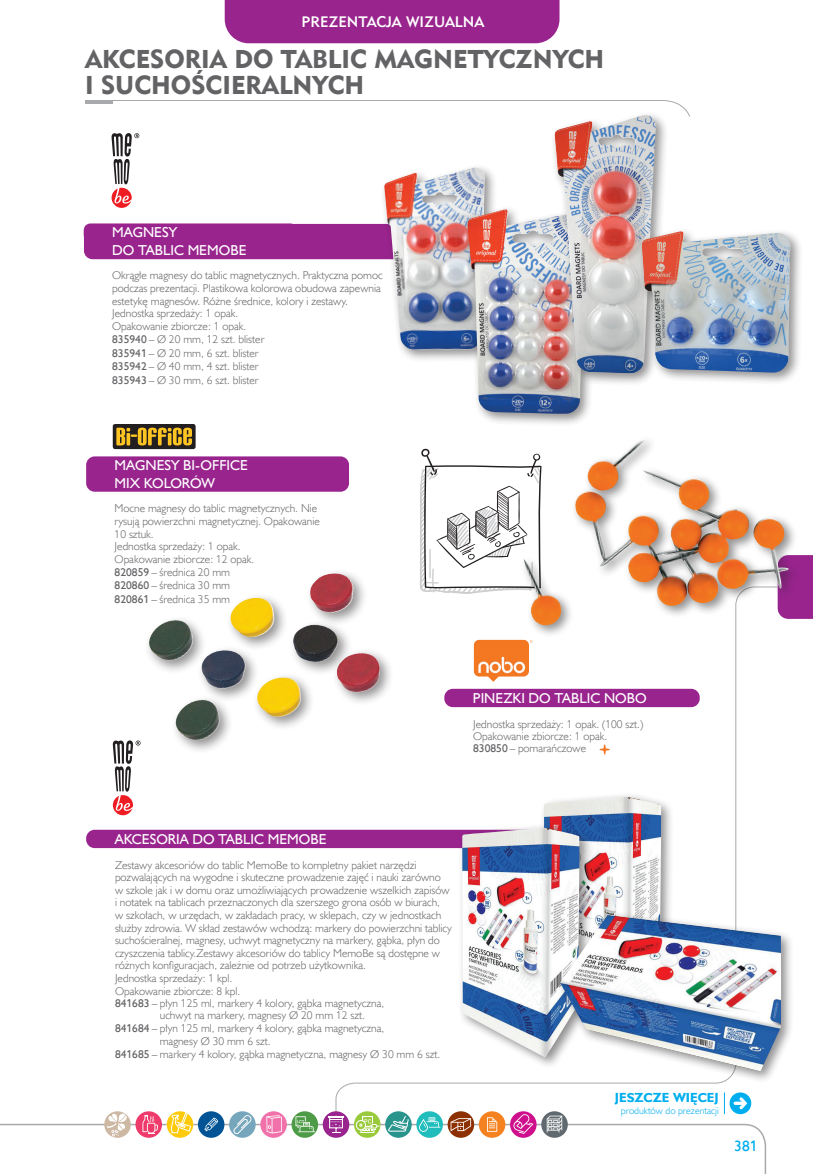
<style>
.page{position:relative;width:813px;height:1174px;background:#fff}
.page>*{position:absolute;margin:0;border:0;box-sizing:border-box;transform-origin:0 0}
.Rozdziały_nie_do_spisu{font:25.65px/25.5px "Geometric 415 Blk EU";color:#636366}
.t1{font:15.3px "Humanst 521 EU";color:#00aeef}
.t2{font:15.15px "Geometric 415 Md EU";color:#fff}
.opis_produktów{font:14.4px/17.2px "Humanst 521 EU";color:#fff}
.Nazwa_modułu_A{font:14.4px "Humanst 521 EU";color:#fff}
.t3{font:700 13.2px "Humanst 521 EU";color:#00aeef}
.opis_produktów-2{font:11.4px/12.6px "Humanst 521 Lt EU";color:#636366}
.t4{font:9.9px "Humanst 521 Lt EU";color:#00aeef}
.s1{font-family:"Humanst 521 EU"}
</style>
<div class="page">
<div style="left:224px;top:0;width:335px;height:43px;background:#99248e"></div>
<svg style="left:0;top:1123px;width:766px;height:51px"></svg>
<svg style="left:800px;top:555px;width:12px;height:64px"></svg>
<svg style="left:335px;top:638px;width:417px;height:477px"></svg>
<div style="left:416px;top:1111px;width:26px;height:26px;background:#21bdbd;border-radius:50%"></div>
<svg style="left:419px;top:1117px;width:21px;height:14px"></svg>
<div style="left:510px;top:1111px;width:26px;height:26px;background:#cf108c;border-radius:50%"></div>
<svg style="left:513px;top:1114px;width:20px;height:20px"></svg>
<div style="left:478px;top:1111px;width:27px;height:26px;background:#f58220;border-radius:50%"></div>
<svg style="left:487px;top:1117px;width:10px;height:14px"></svg>
<svg style="left:447px;top:1111px;width:27px;height:26px"></svg>
<svg style="left:450px;top:1118px;width:21px;height:13px"></svg>
<div style="left:354px;top:1111px;width:26px;height:26px;background:#99ca3b;border-radius:50%"></div>
<div style="left:355px;top:1120px;width:11px;height:10px;border:1px solid #fff;border-radius:50%"></div>
<svg style="left:359px;top:1115px;width:21px;height:18px"></svg>
<div style="left:322px;top:1111px;width:27px;height:26px;background:#99248e;border-radius:50%"></div>
<svg style="left:328px;top:1115px;width:15px;height:18px"></svg>
<svg style="left:291px;top:1111px;width:27px;height:26px"></svg>
<svg style="left:295px;top:1116px;width:20px;height:16px"></svg>
<svg style="left:260px;top:1111px;width:27px;height:26px"></svg>
<svg style="left:266px;top:1115px;width:15px;height:18px"></svg>
<div style="left:229px;top:1111px;width:26px;height:26px;background:#76a6bc;border-radius:50%"></div>
<svg style="left:233px;top:1114px;width:19px;height:20px"></svg>
<div style="left:198px;top:1111px;width:26px;height:26px;background:#005495;border-radius:50%"></div>
<svg style="left:204px;top:1117px;width:14px;height:14px"></svg>
<svg style="left:385px;top:1111px;width:26px;height:26px"></svg>
<svg style="left:388px;top:1115px;width:20px;height:16px"></svg>
<div style="left:541px;top:1111px;width:26px;height:26px;background:#5f696f;border-radius:50%"></div>
<svg style="left:546px;top:1115px;width:16px;height:17px"></svg>
<svg style="left:167px;top:1111px;width:28px;height:33px"></svg>
<div style="left:135px;top:1111px;width:27px;height:26px;background:#ef3b6b;border-radius:50%"></div>
<svg style="left:142px;top:1115px;width:16px;height:18px"></svg>
<svg style="left:104px;top:1111px;width:27px;height:26px"></svg>
<svg style="left:107px;top:1113px;width:19px;height:23px"></svg>
<svg style="left:729px;top:1092px;width:21px;height:22px"></svg>
<svg style="left:733px;top:1097px;width:13px;height:12px"></svg>
<svg style="left:723px;top:1092px;width:1px;height:22px"></svg>
<svg style="left:85px;top:100px;width:605px;height:17px"></svg>
<hr style="left:85px;top:101px;width:28px;height:3px;background:#a8a9ad">
<div style="left:86px;top:829px;width:472px;height:19px;background:#99248e;border-radius:9px"></div>
<svg style="left:112px;top:740px;width:28px;height:75px"></svg>
<div style="left:539px;top:792px;width:135px;height:247px;background:#231f20;opacity:.5"></div>
<img style="left:543px;top:797px;width:118px;height:113px">
<div style="left:457px;top:823px;width:135px;height:247px;background:#231f20;opacity:.5"></div>
<img style="left:462px;top:828px;width:117px;height:229px">
<div style="left:555px;top:910px;width:238px;height:174px;background:#231f20;opacity:.5"></div>
<img style="left:560px;top:915px;width:220px;height:156px">
<div style="left:444px;top:689px;width:255px;height:18px;background:#99248e;border-radius:9px"></div>
<svg style="left:599px;top:744px;width:10px;height:10px"></svg>
<img style="left:473px;top:640px;width:59px;height:42px">
<svg style="left:419px;top:449px;width:100px;height:145px"></svg>
<div style="left:519px;top:434px;width:281px;height:204px;background:#231f20;opacity:.5"></div>
<img style="left:574px;top:439px;width:138px;height:128px">
<div style="left:84px;top:224px;width:319px;height:35px;background:#99248e;border-radius:9px"></div>
<svg style="left:84px;top:223px;width:212px;height:7px"></svg>
<div style="left:379px;top:163px;width:119px;height:200px;background:#231f20;opacity:.5"></div>
<img style="left:384px;top:167px;width:100px;height:183px">
<div style="left:462px;top:205px;width:138px;height:222px;background:#231f20;opacity:.5"></div>
<img style="left:467px;top:209px;width:120px;height:205px">
<div style="left:549px;top:110px;width:120px;height:276px;background:#231f20;opacity:.5"></div>
<img style="left:554px;top:115px;width:101px;height:258px">
<div style="left:636px;top:227px;width:167px;height:159px;background:#231f20;opacity:.5"></div>
<img style="left:641px;top:231px;width:149px;height:141px">
<svg style="left:111px;top:133px;width:28px;height:75px"></svg>
<div style="left:143px;top:568px;width:225px;height:106px;background:#231f20;opacity:.5"></div>
<img style="left:148px;top:573px;width:207px;height:90px">
<div style="left:196px;top:619px;width:156px;height:84px;background:#231f20;opacity:.5"></div>
<img style="left:197px;top:625px;width:142px;height:23px">
<div style="left:170px;top:648px;width:224px;height:107px;background:#231f20;opacity:.5"></div>
<img style="left:175px;top:653px;width:206px;height:89px">
<div style="left:86px;top:456px;width:263px;height:36px;background:#99248e;border-radius:9px"></div>
<div style="left:113px;top:424px;width:82px;height:25px;background:#231f20;border-radius:2px"></div>
<svg style="left:116px;top:427px;width:76px;height:18px"></svg>
<h3 class="t2" style="left:301px;top:12px;width:184px">PREZENTACJA WIZUALNA</h3>
<p class="Rozdziały_nie_do_spisu" style="left:85px;top:46px;width:520px">AKCESORIA DO TABLIC MAGNETYCZNYCH<br>I SUCHOŚCIERALNYCH</p>
<p class="opis_produktów" style="left:112px;top:224px;width:136px">MAGNESY<br>DO TABLIC MEMOBE</p>
<p class="opis_produktów-2" style="left:112px;top:269px;width:272px">Okrągłe magnesy do tablic magnetycznych. Praktyczna pomoc podczas prezentacji. Plastikowa kolorowa obudowa zapewnia estetykę magnesów. Różne średnice, kolory i zestawy.<br>Jednostka sprzedaży: 1 opak.</p>
<p class="opis_produktów-2" style="left:112px;top:319px;width:135px">Opakowanie zbiorcze: 1 opak.</p>
<p class="opis_produktów-2" style="left:112px;top:332px;width:154px"><span class="s1">835940</span> – Ø 20 mm, 12 szt. blister</p>
<p class="opis_produktów-2" style="left:112px;top:346px;width:148px"><span class="s1">835941</span> – Ø 20 mm, 6 szt. blister</p>
<p class="opis_produktów-2" style="left:112px;top:360px;width:148px"><span class="s1">835942</span> – Ø 40 mm, 4 szt. blister</p>
<p class="opis_produktów-2" style="left:112px;top:373px;width:148px"><span class="s1">835943</span> – Ø 30 mm, 6 szt. blister</p>
<p class="opis_produktów" style="left:115px;top:457px;width:135px">MAGNESY BI-OFFICE</p>
<p class="opis_produktów" style="left:115px;top:474px;width:102px">MIX KOLORÓW</p>
<p class="opis_produktów-2" style="left:115px;top:502px;width:207px">Mocne magnesy do tablic magnetycznych. Nie rysują powierzchni magnetycznej. Opakowanie<br>10 sztuk.<br>Jednostka sprzedaży: 1 opak.</p>
<p class="opis_produktów-2" style="left:115px;top:552px;width:141px">Opakowanie zbiorcze: 12 opak.</p>
<p class="opis_produktów-2" style="left:115px;top:565px;width:117px"><span class="s1">820859</span> – średnica 20 mm</p>
<p class="opis_produktów-2" style="left:115px;top:579px;width:117px"><span class="s1">820860</span> – średnica 30 mm</p>
<p class="opis_produktów-2" style="left:115px;top:593px;width:117px"><span class="s1">820861</span> – średnica 35 mm</p>
<p class="Nazwa_modułu_A" style="left:472px;top:689px;width:175px">PINEZKI DO TABLIC NOBO</p>
<p class="opis_produktów-2" style="left:473px;top:717px;width:171px">Jednostka sprzedaży: 1 opak. (100 szt.)</p>
<p class="opis_produktów-2" style="left:473px;top:730px;width:135px">Opakowanie zbiorcze: 1 opak.</p>
<p class="opis_produktów-2" style="left:473px;top:742px;width:114px"><span class="s1">830850</span> – pomarańczowe</p>
<p class="Nazwa_modułu_A" style="left:115px;top:830px;width:213px">AKCESORIA DO TABLIC MEMOBE</p>
<p class="opis_produktów-2" style="left:115px;top:858px;width:338px">Zestawy akcesoriów do tablic MemoBe to kompletny pakiet narzędzi pozwalających na wygodne i skuteczne prowadzenie zajęć i nauki zarówno<br>w szkole jak i w domu oraz umożliwiających prowadzenie wszelkich zapisów i notatek na tablicach przeznaczonych dla szerszego grona osób w biurach,<br>w szkołach, w urzędach, w zakładach pracy, w sklepach, czy w jednostkach służby zdrowia. W skład zestawów wchodzą: markery do powierzchni tablicy suchościeralnej, magnesy, uchwyt magnetyczny na markery, gąbka, płyn do czyszczenia tablicy.Zestawy akcesoriów do tablicy MemoBe są dostępne w różnych konfiguracjach, zależnie od potrzeb użytkownika.</p>
<p class="opis_produktów-2" style="left:115px;top:971px;width:119px">Jednostka sprzedaży: 1 kpl.</p>
<p class="opis_produktów-2" style="left:115px;top:984px;width:127px">Opakowanie zbiorcze: 8 kpl.</p>
<p class="opis_produktów-2" style="left:115px;top:996px;width:271px"><span class="s1">841683</span> – płyn 125 ml, markery 4 kolory, gąbka magnetyczna,</p>
<p class="opis_produktów-2" style="left:160px;top:1009px;width:207px">uchwyt na markery, magnesy Ø 20 mm 12 szt.</p>
<p class="opis_produktów-2" style="left:115px;top:1022px;width:271px"><span class="s1">841684</span> – płyn 125 ml, markery 4 kolory, gąbka magnetyczna,</p>
<p class="opis_produktów-2" style="left:160px;top:1034px;width:112px">magnesy Ø 30 mm 6 szt.</p>
<p class="opis_produktów-2" style="left:115px;top:1047px;width:326px"><span class="s1">841685</span> – markery 4 kolory, gąbka magnetyczna, magnesy Ø 30 mm 6 szt.</p>
<p class="t3" style="left:614px;top:1089px;width:105px">JESZCZE WIĘCEJ</p>
<p class="t4" style="left:620px;top:1104px;width:99px">produktów do prezentacji</p>
<h2 class="t1" style="left:734px;top:1136px;width:25px">381</h2>
</div>
